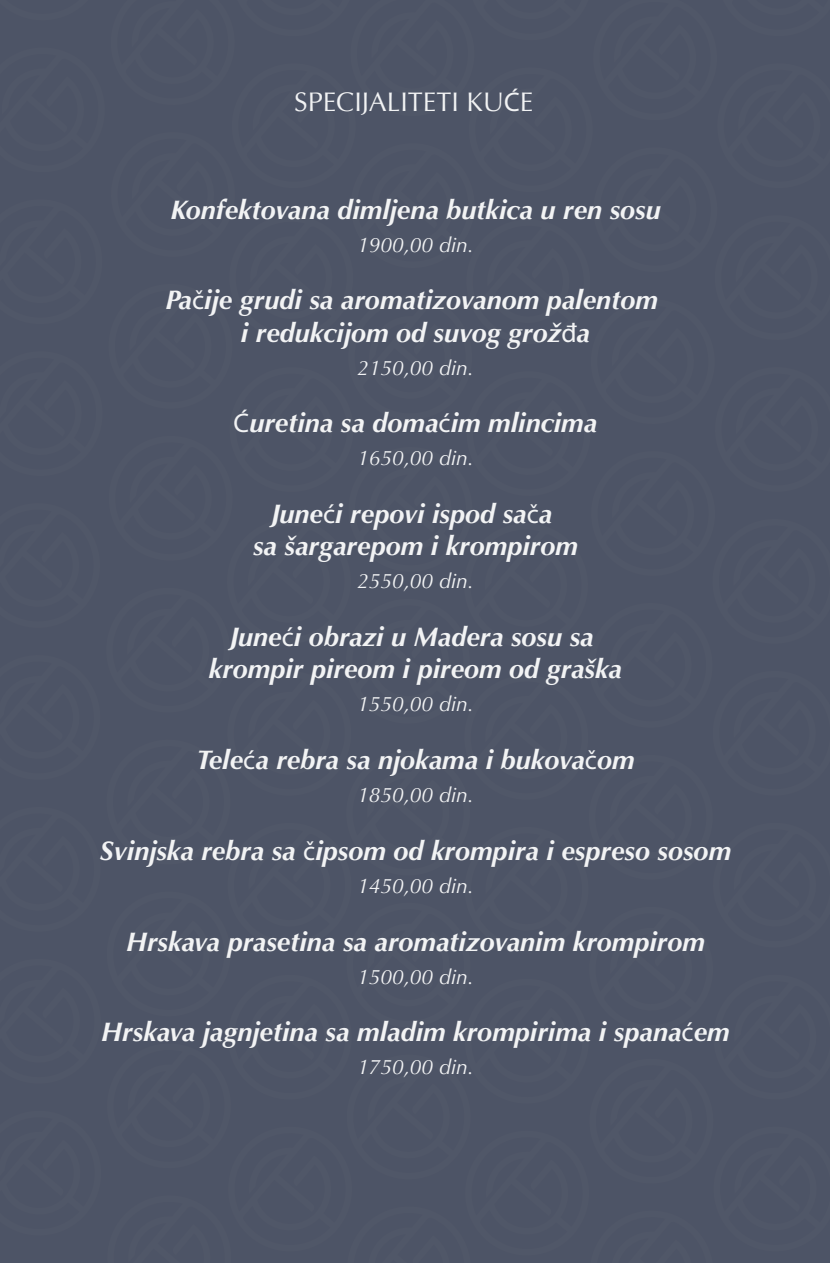
<style>
.page{position:relative;width:830px;height:1263px;background:#fff}
.page>*{position:absolute;margin:0;border:0;box-sizing:border-box;transform-origin:0 0}
.t1{font:italic 700 27px/32.4px "Optima";color:#f2f3f4;text-align:center}
.t2{font:27px "Optima";color:#f2f3f4}
.t3{font:italic 21px "Optima";color:#f2f3f4}
.s1{font-family:"Myriad Pro"}
.s2{font-family:"Myriad Pro";font-weight:400;font-style:normal}
</style>
<div class="page">
<div style="left:0;top:0;width:829px;height:1263px;background:#4d5466"></div>
<p class="t2" style="left:294px;top:86px;width:240px">SPECIJALITETI KU<span class="s1">Ć</span>E</p>
<p class="t1" style="left:170px;top:193px;width:492px">Konfektovana dimljena butkica u ren sosu</p>
<p class="t3" style="left:357px;top:232px;width:118px">1900,00 din.</p>
<p class="t1" style="left:165px;top:284px;width:493px">Pa<span class="s2">č</span>ije grudi sa aromatizovanom palentom i redukcijom od suvog grož<span class="s2">đ</span>a</p>
<p class="t3" style="left:357px;top:355px;width:118px">2150,00 din.</p>
<p class="t1" style="left:233px;top:407px;width:365px"><span class="s2">Ć</span>uretina sa doma<span class="s2">ć</span>im mlincima</p>
<p class="t3" style="left:357px;top:446px;width:118px">1650,00 din.</p>
<p class="t1" style="left:253px;top:498px;width:326px">June<span class="s2">ć</span>i repovi ispod sa<span class="s2">č</span>a<br>sa šargarepom i krompirom</p>
<p class="t3" style="left:357px;top:569px;width:118px">2550,00 din.</p>
<p class="t1" style="left:209px;top:621px;width:414px">June<span class="s2">ć</span>i obrazi u Madera sosu sa krompir pireom i pireom od graška</p>
<p class="t3" style="left:357px;top:692px;width:118px">1550,00 din.</p>
<p class="t1" style="left:196px;top:744px;width:439px">Tele<span class="s2">ć</span>a rebra sa njokama i bukova<span class="s2">č</span>om</p>
<p class="t3" style="left:357px;top:783px;width:118px">1850,00 din.</p>
<p class="t1" style="left:100px;top:835px;width:632px">Svinjska rebra sa <span class="s2">č</span>ipsom od krompira i espreso sosom</p>
<p class="t3" style="left:357px;top:873px;width:118px">1450,00 din.</p>
<p class="t1" style="left:126px;top:925px;width:580px">Hrskava prasetina sa aromatizovanim krompirom</p>
<p class="t3" style="left:357px;top:964px;width:118px">1500,00 din.</p>
<p class="t1" style="left:101px;top:1016px;width:629px">Hrskava jagnjetina sa mladim krompirima i spana<span class="s2">ć</span>em</p>
<p class="t3" style="left:357px;top:1055px;width:118px">1750,00 din.</p>
</div>
